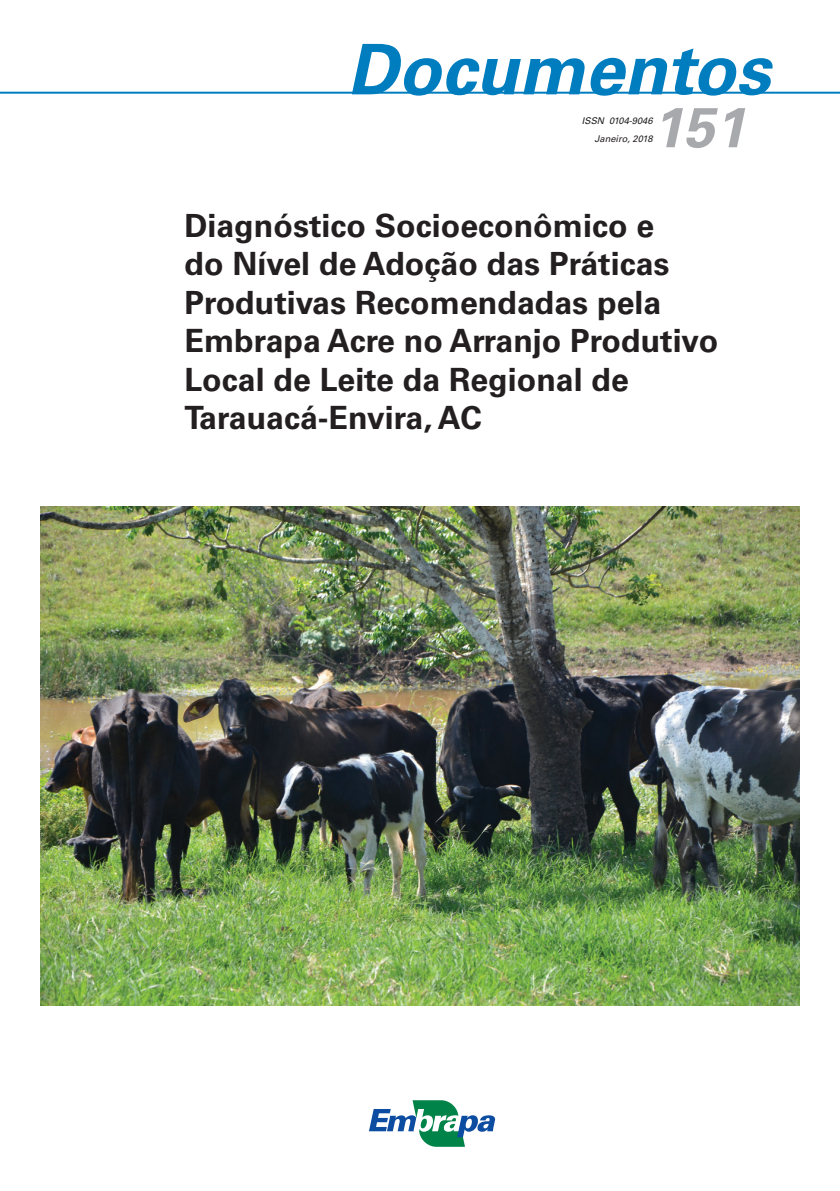
<style>
.page{position:relative;width:840px;height:1191px;background:#fff}
.page>*{position:absolute;margin:0;border:0;box-sizing:border-box;transform-origin:0 0}
.t1{font:italic 700 70px "Univers LT Std";color:#007dbe}
.t2{font:italic 700 56px "Univers LT Std";color:#a8a9ad}
.t3{font:700 32px/38.4px "Univers LT Std";color:#231f20}
.t4{font:italic 9.2px/18px "Univers LT Std";color:#231f20;text-align:right}
</style>
<div class="page">
<hr style="left:0;top:92px;width:839px;height:2px;background:#007dbe">
<svg style="left:369px;top:1100px;width:126px;height:46px"></svg>
<img style="left:41px;top:506px;width:757px;height:499px">
<h1 class="t1" style="left:347px;top:29px;width:424px">Documentos</h1>
<h2 class="t2" style="left:651px;top:95px;width:95px">151</h2>
<p class="t4" style="left:581px;top:112px;width:72px">ISSN 0104-9046<br>Janeiro, 2018</p>
<p class="t3" style="left:184px;top:207px;width:535px">Diagnóstico Socioeconômico e<br>do Nível de Adoção das Práticas<br>Produtivas Recomendadas pela<br>Embrapa Acre no Arranjo Produtivo<br>Local de Leite da Regional de<br>Tarauacá-Envira, AC</p>
</div>
